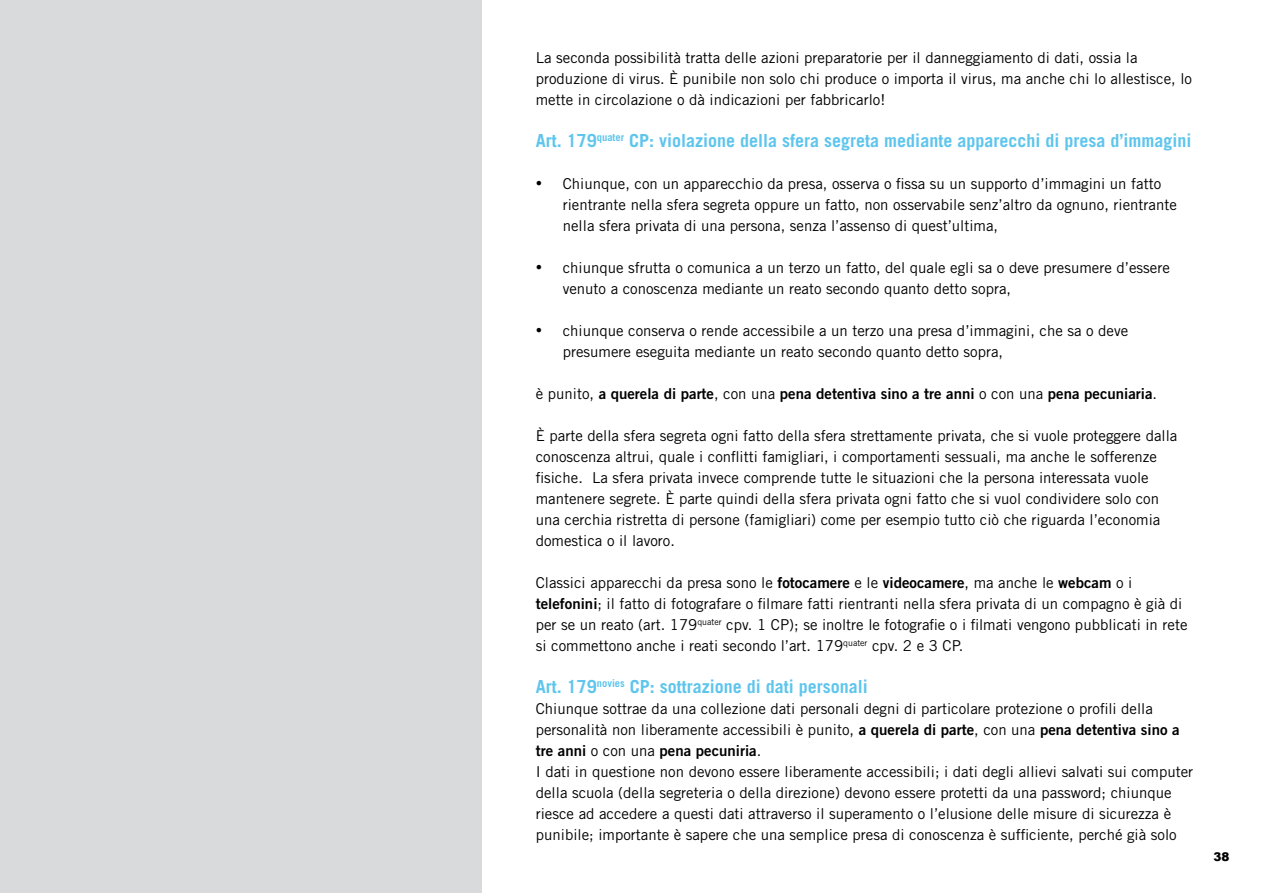
<style>
.page{position:relative;width:1263px;height:893px;background:#fff}
.page>*{position:absolute;margin:0;border:0;box-sizing:border-box;transform-origin:0 0}
.t1{font:700 18px "Trade Gothic";color:#5ec5ed}
.t2{font:15px/21px "Trade Gothic";color:#000}
.t3{font:15px "Trade Gothic Bold Two";color:#000}
.t4{font:900 12px "Arial";color:#000}
.s1{font-family:"Times New Roman";font-size:18px}
.s2{font-family:"Trade Gothic"}
.s3{font-family:"Trade Gothic Bold Two"}
</style>
<div class="page">
<div style="left:0;top:0;width:482px;height:893px;background:#d8dadb"></div>
<p class="t2" style="left:536px;top:47px;width:658px">La seconda possibilità tratta delle azioni preparatorie per il danneggiamento di dati, ossia la produzione di virus. È punibile non solo chi produce o importa il virus, ma anche chi lo allestisce, lo mette in circolazione o dà indicazioni per fabbricarlo!</p>
<p class="t1" style="left:536px;top:130px;width:657px">Art. 179<sup>quater</sup> CP: violazione della sfera segreta mediante apparecchi di presa d’immagini</p>
<p class="t2" style="left:563px;top:173px;width:616px;text-indent:-27px"><span class="s1">•</span> Chiunque, con un apparecchio da presa, osserva o fissa su un supporto d’immagini un fatto rientrante nella sfera segreta oppure un fatto, non osservabile senz’altro da ognuno, rientrante nella sfera privata di una persona, senza l’assenso di quest’ultima,</p>
<p class="t2" style="left:563px;top:257px;width:608px;text-indent:-27px"><span class="s1">•</span> chiunque sfrutta o comunica a un terzo un fatto, del quale egli sa o deve presumere d’essere venuto a conoscenza mediante un reato secondo quanto detto sopra,</p>
<p class="t2" style="left:563px;top:320px;width:567px;text-indent:-27px"><span class="s1">•</span> chiunque conserva o rende accessibile a un terzo una presa d’immagini, che sa o deve presumere eseguita mediante un reato secondo quanto detto sopra,</p>
<p class="t3" style="left:536px;top:385px;width:623px"><span class="s2">è punito,</span> a querela di parte<span class="s2">, con una</span> pena detentiva sino a tre anni <span class="s2">o con una</span> pena pecuniaria<span class="s2">.</span></p>
<p class="t2" style="left:536px;top:425px;width:643px">È parte della sfera segreta ogni fatto della sfera strettamente privata, che si vuole proteggere dalla conoscenza altrui, quale i conflitti famigliari, i comportamenti sessuali, ma anche le sofferenze fisiche. La sfera privata invece comprende tutte le situazioni che la persona interessata vuole mantenere segrete. È parte quindi della sfera privata ogni fatto che si vuol condividere solo con una cerchia ristretta di persone (famigliari) come per esempio tutto ciò che riguarda l’economia domestica o il lavoro.</p>
<p class="t2" style="left:536px;top:572px;width:653px">Classici apparecchi da presa sono le <span class="s3">fotocamere</span> e le <span class="s3">videocamere</span>, ma anche le <span class="s3">webcam</span> o i <span class="s3">telefonini</span>; il fatto di fotografare o filmare fatti rientranti nella sfera privata di un compagno è già di per se un reato (art. 179<sup>quater</sup> cpv. 1 CP); se inoltre le fotografie o i filmati vengono pubblicati in rete si commettono anche i reati secondo l’art. 179<sup>quater</sup> cpv. 2 e 3 CP.</p>
<p class="t1" style="left:536px;top:676px;width:334px">Art. 179<sup>novies</sup> CP: sottrazione di dati personali</p>
<p class="t2" style="left:536px;top:698px;width:645px">Chiunque sottrae da una collezione dati personali degni di particolare protezione o profili della personalità non liberamente accessibili è punito, <span class="s3">a querela di parte</span>, con una <span class="s3">pena detentiva sino a</span></p>
<p class="t3" style="left:536px;top:742px;width:227px">tre anni <span class="s2">o con una</span> pena pecuniria<span class="s2">.</span></p>
<p class="t2" style="left:536px;top:761px;width:659px">I dati in questione non devono essere liberamente accessibili; i dati degli allievi salvati sui computer della scuola (della segreteria o della direzione) devono essere protetti da una password; chiunque riesce ad accedere a questi dati attraverso il superamento o l’elusione delle misure di sicurezza è punibile; importante è sapere che una semplice presa di conoscenza è sufficiente, perché già solo</p>
<p class="t4" style="left:1213px;top:848px;width:18px">38</p>
</div>
